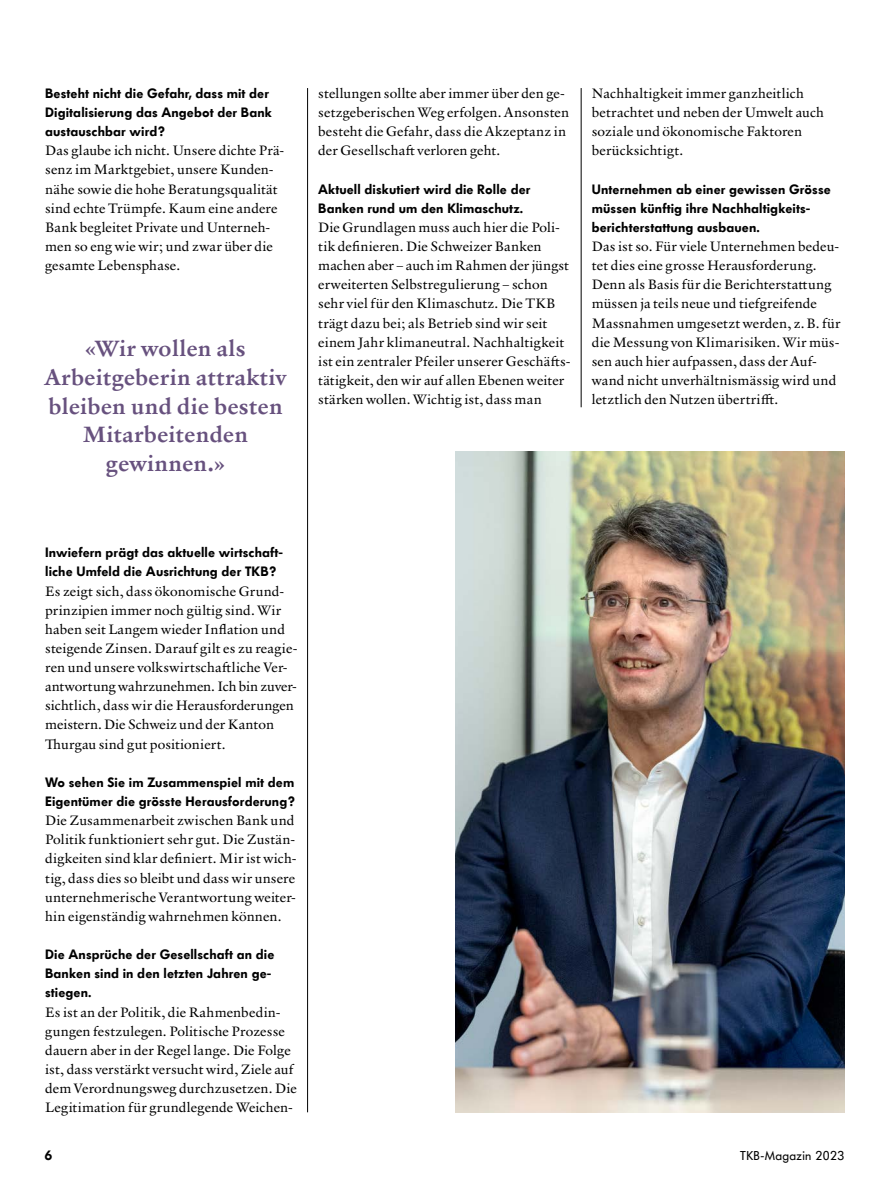
<style>
.page{position:relative;width:893px;height:1191px;background:#fff}
.page>*{position:absolute;margin:0;border:0;box-sizing:border-box;transform-origin:0 0}
.t1{font:700 22.5px/28.7px "Verdigris MVB Pro Text";letter-spacing:.02em;color:#67517e;text-align:center}
.t2{font:13.8px/19.2px "Verdigris MVB Pro Text";letter-spacing:.015em;color:#000}
.t3{font:600 13.5px/19.2px "Futura BQ";letter-spacing:.01em;color:#000}
.t4{font:12.75px "Futura BQ";letter-spacing:.03em;color:#000}
</style>
<div class="page">
<hr style="left:307px;top:88px;width:1px;height:1024px;background:#000">
<hr style="left:581px;top:88px;width:1px;height:319px;background:#000">
<img style="left:455px;top:452px;width:389px;height:660px">
<p class="t3" style="left:45px;top:83px;width:228px">Besteht nicht die Gefahr, dass mit der<br>Digitalisierung das Angebot der Bank austauschbar wird?</p>
<p class="t2" style="left:45px;top:140px;width:240px">Das glaube ich nicht. Unsere dichte Prä&shy;senz im Marktgebiet, unsere Kunden&shy;nähe sowie die hohe Beratungsqualität sind echte Trümpfe. Kaum eine andere Bank begleitet Private und Unterneh&shy;men so eng wie wir; und zwar über die gesamte Lebensphase.</p>
<h1 class="t1" style="left:45px;top:333px;width:243px">«Wir wollen als<br>Arbeitgeberin attraktiv bleiben und die besten<br>Mitarbeitenden gewinnen.»</h1>
<p class="t2" style="left:318px;top:83px;width:252px">stellungen sollte aber immer über den ge&shy;setzgeberischen Weg erfolgen. Ansonsten besteht die Gefahr, dass die Akzeptanz in der Gesellschaft verloren geht.</p>
<p class="t3" style="left:318px;top:179px;width:214px">Aktuell diskutiert wird die Rolle der<br>Banken rund um den Klimaschutz.</p>
<p class="t2" style="left:318px;top:217px;width:254px">Die Grundlagen muss auch hier die Poli&shy;tik definieren. Die Schweizer Banken machen aber – auch im Rahmen der jüngst erweiterten Selbstregulierung – schon sehr viel für den Klimaschutz. Die TKB trägt dazu bei; als Betrieb sind wir seit einem Jahr klimaneutral. Nachhaltigkeit ist ein zentraler Pfeiler unserer Geschäfts&shy;tätigkeit, den wir auf allen Ebenen weiter stärken wollen. Wichtig ist, dass man</p>
<p class="t2" style="left:592px;top:83px;width:234px">Nachhaltigkeit immer ganzheitlich betrachtet und neben der Umwelt auch soziale und ökonomische Faktoren berücksichtigt.</p>
<p class="t3" style="left:592px;top:179px;width:241px">Unternehmen ab einer gewissen Grösse müssen künftig ihre Nachhaltigkeits&shy;berichterstattung ausbauen.</p>
<p class="t2" style="left:592px;top:236px;width:250px">Das ist so. Für viele Unternehmen bedeu&shy;tet dies eine grosse Herausforderung.<br>Denn als Basis für die Berichterstattung müssen ja teils neue und tiefgreifende Massnahmen umgesetzt werden, z.B. für die Messung von Klimarisiken. Wir müs&shy;sen auch hier aufpassen, dass der Auf&shy;wand nicht unverhältnismässig wird und letztlich den Nutzen übertrifft.</p>
<p class="t3" style="left:45px;top:543px;width:239px">Inwiefern prägt das aktuelle wirtschaft&shy;liche Umfeld die Ausrichtung der TKB?</p>
<p class="t2" style="left:45px;top:580px;width:254px">Es zeigt sich, dass ökonomische Grund&shy;prinzipien immer noch gültig sind. Wir haben seit Langem wieder Inflation und steigende Zinsen. Darauf gilt es zu reagie&shy;ren und unsere volkswirtschaftliche Ver&shy;antwortung wahrzunehmen. Ich bin zuver&shy;sichtlich, dass wir die Herausforderungen meistern. Die Schweiz und der Kanton Thurgau sind gut positioniert.</p>
<p class="t3" style="left:45px;top:772px;width:251px">Wo sehen Sie im Zusammenspiel mit dem<br>Eigentümer die grösste Herausforderung?</p>
<p class="t2" style="left:45px;top:810px;width:253px">Die Zusammenarbeit zwischen Bank und Politik funktioniert sehr gut. Die Zustän&shy;digkeiten sind klar definiert. Mir ist wich&shy;tig, dass dies so bleibt und dass wir unsere unternehmerische Verantwortung weiter&shy;hin eigenständig wahrnehmen können.</p>
<p class="t3" style="left:45px;top:944px;width:231px">Die Ansprüche der Gesellschaft an die<br>Banken sind in den letzten Jahren ge&shy;stiegen.</p>
<p class="t2" style="left:45px;top:1001px;width:253px">Es ist an der Politik, die Rahmenbedin&shy;gungen festzulegen. Politische Prozesse dauern aber in der Regel lange. Die Folge ist, dass verstärkt versucht wird, Ziele auf dem Verordnungsweg durchzusetzen. Die Legitimation für grundlegende Weichen-</p>
<p class="t3" style="left:45px;top:1145px;width:9px">6</p>
<p class="t4" style="left:740px;top:1146px;width:106px">TKB-Magazin 2023</p>
</div>
